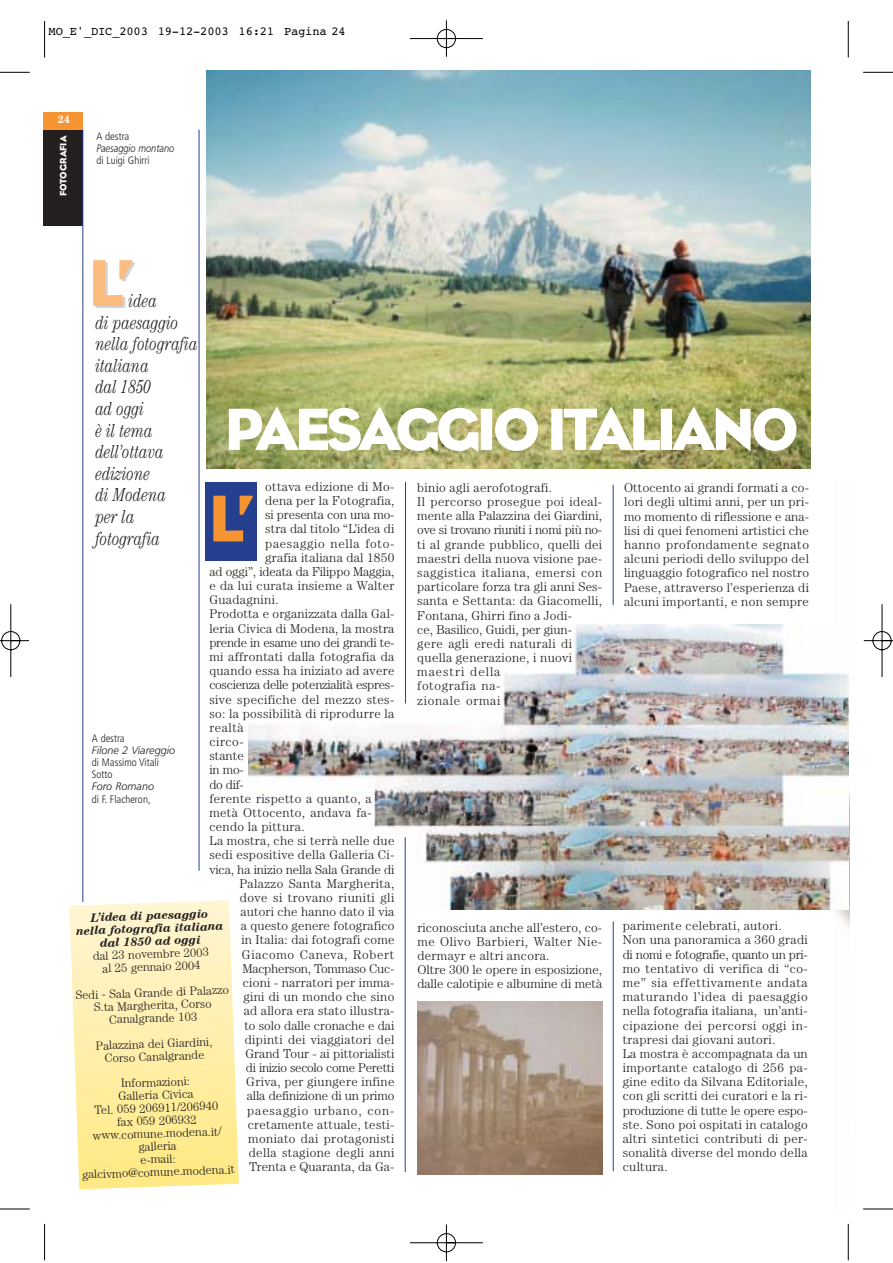
<style>
.page{position:relative;width:893px;height:1263px;background:#fff}
.page>*{position:absolute;margin:0;border:0;box-sizing:border-box;transform-origin:0 0}
.t1{font:67.5px "Eagle";color:#fcbc7f}
.t2{font:67.5px "Eagle";color:#f79432}
.t3{font:60.75px "Eagle";letter-spacing:-.065em;color:#fff}
.t4{font:italic 300 condensed 18.9px/21.6px "Century";color:#231f1f;scale:.9 1}
.t5{font:300 12.9px/14.2px "Century";letter-spacing:.025em;color:#231f1f}
.t6{font:300 12.9px "Century";letter-spacing:-.01em;color:#231f1f}
.t7{font:300 12.9px "Century";letter-spacing:-.025em;color:#231f1f}
.t8{font:300 12.9px "Century";letter-spacing:.005em;color:#231f1f}
.t9{font:300 12.9px "Century";letter-spacing:.055em;color:#231f1f}
.t10{font:300 12.9px "Century";letter-spacing:-.02em;color:#231f1f}
.t11{font:300 12.9px "Century";color:#231f1f}
.t12{font:300 12.9px "Century";letter-spacing:-.015em;color:#231f1f}
.t13{font:300 12.9px "Century";letter-spacing:.065em;color:#231f1f}
.t14{font:300 12.15px/12.9px "Century";color:#231f1f;text-align:center}
.t15{font:italic 700 12.15px/12.9px "Century";color:#231f1f;text-align:center}
.t16{font:12.15px "Courier";letter-spacing:-.015em;color:#000}
.t17{font:300 condensed 10.8px/12.1px "Frutiger";color:#231f1f}
.t18{font:italic 300 10.8px "Frutiger";color:#231f1f}
.t19{font:italic 300 10.8px "Frutiger";color:#231f1f;scale:.85 1}
.t20{font:700 10.8px "Century";color:#fff}
.t21{font:9.45px "Eagle";color:#fff}
</style>
<div class="page">
<img style="left:0;top:20px;width:892px;height:1241px">
<p class="t16" style="left:49px;top:27px;width:299px">MO_E'_DIC_2003 19-12-2003 16:21 Pagina 24</p>
<p class="t20" style="left:58px;top:116px;width:14px">24</p>
<p class="t21" style="left:60px;top:196px;width:62px;rotate:-90deg">FOTOGRAFIA</p>
<p class="t17" style="left:96px;top:131px;width:34px">A destra</p>
<p class="t19" style="left:96px;top:144px;width:93px">Paesaggio montano</p>
<p class="t17" style="left:96px;top:155px;width:55px">di Luigi Ghirri</p>
<h1 class="t1" style="left:88px;top:260px;width:47px">L’</h1>
<h3 class="t4" style="left:96px;top:291px;width:115px;text-indent:33px">idea<br>di paesaggio nella fotografia italiana<br>dal 1850<br>ad oggi<br>è il tema dell’ottava edizione<br>di Modena<br>per la fotografia</h3>
<h2 class="t3" style="left:224px;top:409px;width:576px">PAESAGGIO ITALIANO</h2>
<p class="t5" style="left:265px;top:480px;width:131px">ottava edizione di Mo-</p>
<p class="t5" style="left:265px;top:495px;width:131px">dena per la Fotografia,</p>
<p class="t6" style="left:265px;top:510px;width:131px">si presenta con una mo-</p>
<p class="t5" style="left:265px;top:523px;width:131px">stra dal titolo “L’idea di</p>
<p class="t9" style="left:265px;top:539px;width:131px">paesaggio nella foto-</p>
<p class="t5" style="left:265px;top:551px;width:131px">grafia italiana dal 1850</p>
<p class="t6" style="left:209px;top:567px;width:186px">ad oggi”, ideata da Filippo Maggia,</p>
<p class="t5" style="left:209px;top:580px;width:186px">e da lui curata insieme a Walter</p>
<p class="t5" style="left:209px;top:594px;width:71px">Guadagnini.</p>
<p class="t5" style="left:209px;top:608px;width:186px">Prodotta e organizzata dalla Gal-</p>
<p class="t5" style="left:209px;top:622px;width:186px">leria Civica di Modena, la mostra</p>
<p class="t10" style="left:209px;top:638px;width:186px">prende in esame uno dei grandi te-</p>
<p class="t5" style="left:209px;top:651px;width:186px">mi affrontati dalla fotografia da</p>
<p class="t5" style="left:209px;top:665px;width:186px">quando essa ha iniziato ad avere</p>
<p class="t7" style="left:209px;top:680px;width:186px">coscienza delle potenzialità espres-</p>
<p class="t5" style="left:209px;top:693px;width:186px">sive specifiche del mezzo stes-</p>
<p class="t5" style="left:209px;top:707px;width:186px">so: la possibilità di riprodurre la</p>
<p class="t5" style="left:209px;top:721px;width:36px">realtà</p>
<p class="t5" style="left:209px;top:736px;width:36px">circo-</p>
<p class="t5" style="left:209px;top:750px;width:36px">stante</p>
<p class="t5" style="left:209px;top:764px;width:36px">in mo-</p>
<p class="t5" style="left:209px;top:778px;width:36px">do dif-</p>
<p class="t5" style="left:209px;top:792px;width:164px">ferente rispetto a quanto, a</p>
<p class="t5" style="left:209px;top:806px;width:164px">metà Ottocento, andava fa-</p>
<p class="t5" style="left:209px;top:821px;width:97px">cendo la pittura.</p>
<p class="t5" style="left:209px;top:835px;width:186px">La mostra, che si terrà nelle due</p>
<p class="t5" style="left:209px;top:849px;width:186px">sedi espositive della Galleria Ci-</p>
<p class="t6" style="left:209px;top:865px;width:186px">vica, ha inizio nella Sala Grande di</p>
<p class="t5" style="left:239px;top:877px;width:156px">Palazzo Santa Margherita,</p>
<p class="t5" style="left:240px;top:892px;width:156px">dove si trovano riuniti gli</p>
<p class="t5" style="left:240px;top:906px;width:155px">autori che hanno dato il via</p>
<p class="t5" style="left:241px;top:920px;width:155px">a questo genere fotografico</p>
<p class="t5" style="left:241px;top:934px;width:154px">in Italia: dai fotografi come</p>
<p class="t9" style="left:242px;top:950px;width:154px">Giacomo Caneva, Robert</p>
<p class="t12" style="left:242px;top:964px;width:154px">Macpherson, Tommaso Cuc-</p>
<p class="t5" style="left:243px;top:977px;width:153px">cioni - narratori per imma-</p>
<p class="t5" style="left:243px;top:991px;width:153px">gini di un mondo che sino</p>
<p class="t5" style="left:244px;top:1005px;width:152px">ad allora era stato illustra-</p>
<p class="t11" style="left:244px;top:1021px;width:152px">to solo dalle cronache e dai</p>
<p class="t5" style="left:245px;top:1033px;width:151px">dipinti dei viaggiatori del</p>
<p class="t8" style="left:245px;top:1049px;width:151px">Grand Tour - ai pittorialisti</p>
<p class="t7" style="left:246px;top:1063px;width:150px">di inizio secolo come Peretti</p>
<p class="t5" style="left:246px;top:1076px;width:150px">Griva, per giungere infine</p>
<p class="t6" style="left:247px;top:1092px;width:149px">alla definizione di un primo</p>
<p class="t13" style="left:247px;top:1106px;width:149px">paesaggio urbano, con-</p>
<p class="t5" style="left:248px;top:1118px;width:148px">cretamente attuale, testi-</p>
<p class="t5" style="left:248px;top:1133px;width:148px">moniato dai protagonisti</p>
<p class="t5" style="left:249px;top:1147px;width:147px">della stagione degli anni</p>
<p class="t8" style="left:249px;top:1162px;width:147px">Trenta e Quaranta, da Ga-</p>
<p class="t5" style="left:417px;top:481px;width:186px">binio agli aerofotografi.<br>Il percorso prosegue poi ideal&shy;mente alla Palazzina dei Giardini, ove si trovano riuniti i nomi più no&shy;ti al grande pubblico, quelli dei maestri della nuova visione pae&shy;saggistica italiana, emersi con particolare forza tra gli anni Ses&shy;santa e Settanta: da Giacomelli,<br>Fontana, Ghirri fino a Jodi-<br>ce, Basilico, Guidi, per giun-<br>gere agli eredi naturali di quella generazione, i nuovi maestri della<br>fotografia na-<br>zionale ormai</p>
<p class="t5" style="left:624px;top:482px;width:186px;text-align:justify">Ottocento ai grandi formati a co&shy;lori degli ultimi anni, per un pri&shy;mo momento di riflessione e ana&shy;lisi di quei fenomeni artistici che hanno profondamente segnato alcuni periodi dello sviluppo del linguaggio fotografico nel nostro Paese, attraverso l’esperienza di alcuni importanti, e non sempre</p>
<h1 class="t2" style="left:208px;top:496px;width:47px">L’</h1>
<p class="t17" style="left:92px;top:733px;width:34px">A destra</p>
<p class="t18" style="left:92px;top:746px;width:85px">Filone 2 Viareggio</p>
<p class="t17" style="left:92px;top:757px;width:69px">di Massimo Vitali<br>Sotto</p>
<p class="t18" style="left:92px;top:782px;width:64px">Foro Romano</p>
<p class="t17" style="left:92px;top:794px;width:60px">di F. Flacheron,</p>
<p class="t15" style="left:76px;top:913px;width:149px;rotate:-2deg">L’idea di paesaggio nella fotografia italiana dal 1850 ad oggi</p>
<p class="t14" style="left:93px;top:951px;width:118px;rotate:-2deg">dal 23 novembre 2003 al 25 gennaio 2004</p>
<p class="t14" style="left:75px;top:990px;width:155px;rotate:-2deg">Sedi - Sala Grande di Palazzo<br>S.ta Margherita, Corso<br>Canalgrande 103</p>
<p class="t14" style="left:96px;top:1040px;width:118px;rotate:-2deg">Palazzina dei Giardini,<br>Corso Canalgrande</p>
<p class="t14" style="left:79px;top:1079px;width:154px;rotate:-2deg">Informazioni:<br>Galleria Civica<br>Tel. 059 206911/206940<br>fax 059 206932 www.comune.modena.it/ galleria<br>e-mail: galcivmo@comune.modena.it</p>
<p class="t5" style="left:417px;top:921px;width:186px">riconosciuta anche all’estero, co&shy;me Olivo Barbieri, Walter Nie&shy;dermayr e altri ancora.<br>Oltre 300 le opere in esposizione, dalle calotipie e albumine di metà</p>
<p class="t5" style="left:622px;top:920px;width:186px">parimente celebrati, autori.<br>Non una panoramica a 360 gradi di nomi e fotografie, quanto un pri&shy;mo tentativo di verifica di “co&shy;me” sia effettivamente andata maturando l’idea di paesaggio nella fotografia italiana, un’anti&shy;cipazione dei percorsi oggi in&shy;trapresi dai giovani autori.<br>La mostra è accompagnata da un importante catalogo di 256 pa&shy;gine edito da Silvana Editoriale, con gli scritti dei curatori e la ri&shy;produzione di tutte le opere espo&shy;ste. Sono poi ospitati in catalogo altri sintetici contributi di per&shy;sonalità diverse del mondo della cultura.</p>
</div>
